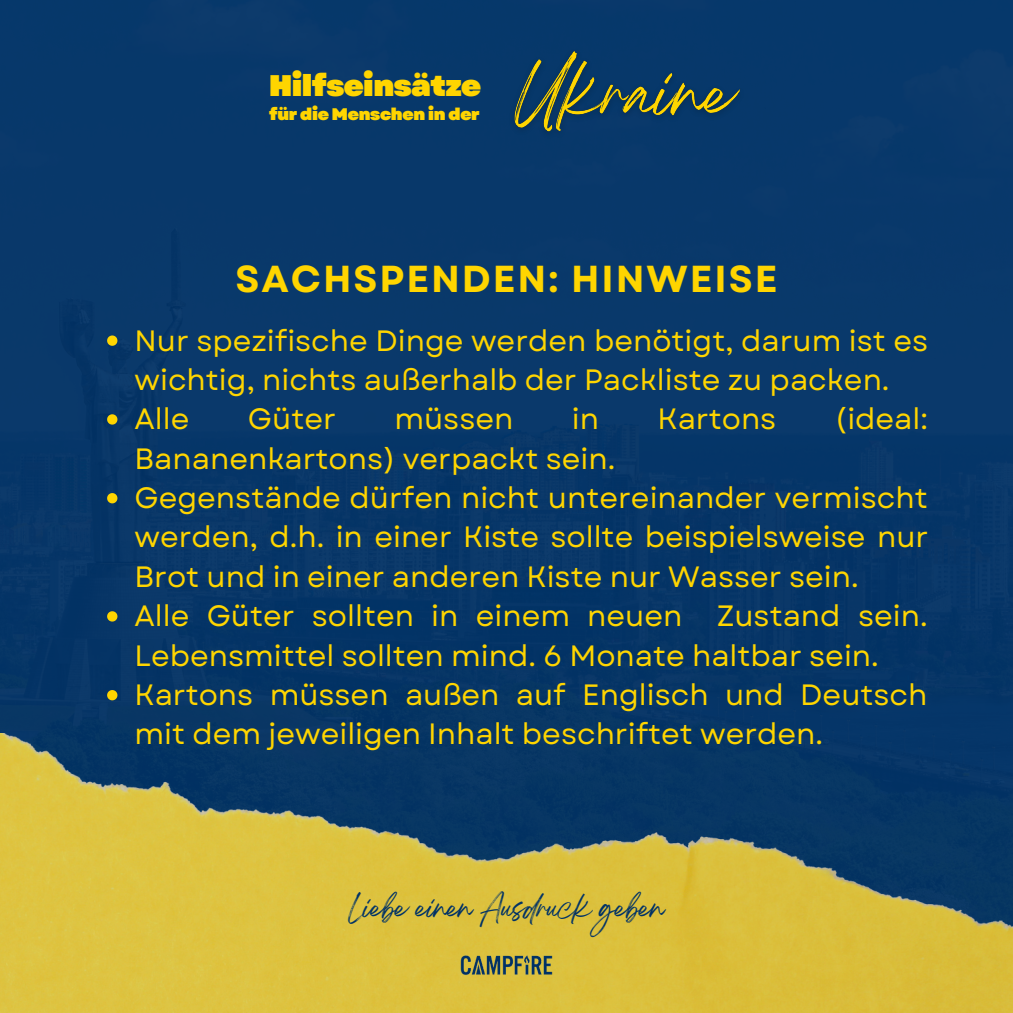
<style>
.page{position:relative;width:1013px;height:1013px;background:#fff}
.page>*{position:absolute;margin:0;border:0;box-sizing:border-box;transform-origin:0 0}
.t1{font:700 37.5px "Garet";letter-spacing:.05em;color:#ffd500}
.t2{font:900 29.75px "Garet";letter-spacing:-.02em;color:#ffd500}
.t3{font:29.38px/39.4px "Garet";color:#ffd500}
.t4{font:24.38px "Breathing";letter-spacing:-.035em;color:#013266}
.t5{font:900 16.75px "Garet";letter-spacing:-.02em;color:#ffd500}
</style>
<div class="page">
<div style="left:0;top:0;width:1012px;height:1012px;background:#08386a"></div>
<img style="left:0;top:733px;width:1012px;height:279px">
<img style="left:457px;top:951px;width:98px;height:27px">
<img style="left:514px;top:51px;width:226px;height:81px">
<svg style="left:107px;top:335px;width:10px;height:11px"></svg>
<svg style="left:107px;top:414px;width:10px;height:10px"></svg>
<svg style="left:107px;top:493px;width:10px;height:10px"></svg>
<svg style="left:107px;top:611px;width:10px;height:10px"></svg>
<svg style="left:107px;top:690px;width:10px;height:10px"></svg>
<p class="t2" style="left:269px;top:64px;width:214px">Hilfseinsätze</p>
<p class="t5" style="left:269px;top:102px;width:212px">für die Menschen in der</p>
<p class="t1" style="left:235px;top:251px;width:543px">SACHSPENDEN: HINWEISE</p>
<p class="t3" style="left:135px;top:321px;width:795px">Nur spezifische Dinge werden benötigt, darum ist es wichtig, nichts außerhalb der Packliste zu packen.</p>
<p class="t3" style="left:135px;top:399px;width:56px">Alle</p>
<p class="t3" style="left:248px;top:399px;width:89px">Güter</p>
<p class="t3" style="left:394px;top:399px;width:120px">müssen</p>
<p class="t3" style="left:572px;top:399px;width:29px">in</p>
<p class="t3" style="left:657px;top:399px;width:120px">Kartons</p>
<p class="t3" style="left:834px;top:399px;width:95px">(ideal:</p>
<p class="t3" style="left:135px;top:439px;width:482px">Bananenkartons) verpackt sein.</p>
<p class="t3" style="left:135px;top:478px;width:795px;text-align:justify">Gegenstände dürfen nicht untereinander vermischt werden, d.h. in einer Kiste sollte beispielsweise nur Brot und in einer anderen Kiste nur Wasser sein.</p>
<p class="t3" style="left:135px;top:596px;width:794px">Alle Güter sollten in einem neuen Zustand sein.<br>Lebensmittel sollten mind. 6 Monate haltbar sein.</p>
<p class="t3" style="left:135px;top:675px;width:794px">Kartons müssen außen auf Englisch und Deutsch mit dem jeweiligen Inhalt beschriftet werden.</p>
<p class="t4" style="left:348px;top:900px;width:317px">Liebe einen Ausdruck geben</p>
</div>
